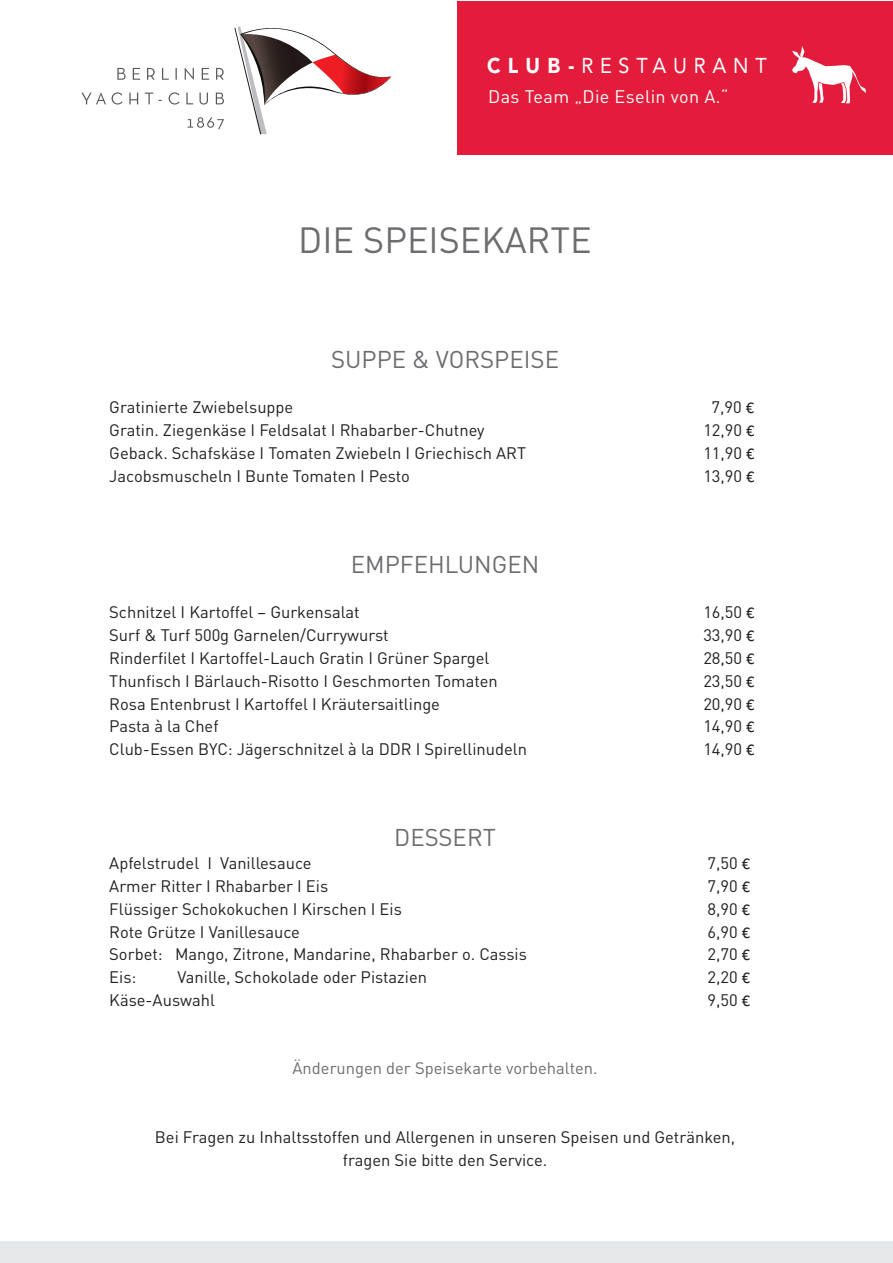
<style>
.page{position:relative;width:893px;height:1263px;background:#fff}
.page>*{position:absolute;margin:0;border:0;box-sizing:border-box;transform-origin:0 0}
.t1{font:36px "DIN";color:#6c6d70}
.t2{font:24px "DIN";color:#6c6d70}
.t3{font:21.45px "Avenir";letter-spacing:.34em;color:#fff;scale:.92 1}
.t4{font:18px "DIN";letter-spacing:.02em;color:#fff}
.t5{font:16.5px/22.8px "DIN";color:#231f20;text-align:center}
.t6{font:16.5px "DIN";color:#6c6d70}
.s1{font-weight:900}
.s2{font-family:"Calibri"}
</style>
<div class="page">
<div style="left:0;top:1241px;width:893px;height:22px;background:#e6e7e9"></div>
<div style="left:458px;top:1px;width:435px;height:154px;background:#e41c3b"></div>
<svg style="left:792px;top:46px;width:74px;height:57px"></svg>
<svg style="left:234px;top:26px;width:157px;height:108px"></svg>
<svg style="left:117px;top:68px;width:107px;height:12px"></svg>
<svg style="left:81px;top:92px;width:143px;height:13px"></svg>
<svg style="left:188px;top:117px;width:36px;height:12px"></svg>
<h3 class="t3" style="left:487px;top:49px;width:305px"><span class="s1">CLUB-</span>RESTAURANT</h3>
<p class="t4" style="left:488px;top:85px;width:242px">Das Team „Die Eselin von A.“</p>
<h1 class="t1" style="left:298px;top:218px;width:295px">DIE SPEISEKARTE</h1>
<h2 class="t2" style="left:331px;top:344px;width:229px">SUPPE &amp; VORSPEISE</h2>
<p class="t5" style="left:109px;top:395px;width:186px">Gratinierte Zwiebelsuppe</p>
<p class="t5" style="left:711px;top:395px;width:44px">7,90 <span class="s2">€</span></p>
<p class="t5" style="left:109px;top:418px;width:377px">Gratin. Ziegenkäse I Feldsalat I Rhabarber-Chutney</p>
<p class="t5" style="left:703px;top:418px;width:53px">12,90 <span class="s2">€</span></p>
<p class="t5" style="left:109px;top:441px;width:418px">Geback. Schafskäse I Tomaten Zwiebeln I Griechisch ART</p>
<p class="t5" style="left:703px;top:441px;width:53px">11,90 <span class="s2">€</span></p>
<p class="t5" style="left:109px;top:464px;width:302px">Jacobsmuscheln I Bunte Tomaten I Pesto</p>
<p class="t5" style="left:703px;top:464px;width:53px">13,90 <span class="s2">€</span></p>
<h2 class="t2" style="left:351px;top:549px;width:190px">EMPFEHLUNGEN</h2>
<p class="t5" style="left:109px;top:601px;width:252px">Schnitzel I Kartoffel – Gurkensalat</p>
<p class="t5" style="left:703px;top:601px;width:53px">16,50 <span class="s2">€</span></p>
<p class="t5" style="left:109px;top:623px;width:281px">Surf &amp; Turf 500g Garnelen/Currywurst</p>
<p class="t5" style="left:703px;top:623px;width:53px">33,90 <span class="s2">€</span></p>
<p class="t5" style="left:109px;top:646px;width:382px">Rinderfilet I Kartoffel-Lauch Gratin I Grüner Spargel</p>
<p class="t5" style="left:703px;top:646px;width:53px">28,50 <span class="s2">€</span></p>
<p class="t5" style="left:109px;top:669px;width:390px">Thunfisch I Bärlauch-Risotto I Geschmorten Tomaten</p>
<p class="t5" style="left:703px;top:669px;width:53px">23,50 <span class="s2">€</span></p>
<p class="t5" style="left:109px;top:692px;width:332px">Rosa Entenbrust I Kartoffel I Kräutersaitlinge</p>
<p class="t5" style="left:703px;top:692px;width:53px">20,90 <span class="s2">€</span></p>
<p class="t5" style="left:109px;top:715px;width:111px">Pasta à la Chef</p>
<p class="t5" style="left:703px;top:715px;width:53px">14,90 <span class="s2">€</span></p>
<p class="t5" style="left:109px;top:737px;width:419px">Club-Essen BYC: Jägerschnitzel à la DDR I Spirellinudeln</p>
<p class="t5" style="left:703px;top:737px;width:53px">14,90 <span class="s2">€</span></p>
<h2 class="t2" style="left:394px;top:823px;width:103px">DESSERT</h2>
<p class="t5" style="left:109px;top:851px;width:204px">Apfelstrudel I Vanillesauce</p>
<p class="t5" style="left:707px;top:851px;width:44px">7,50 <span class="s2">€</span></p>
<p class="t5" style="left:109px;top:874px;width:220px">Armer Ritter I Rhabarber I Eis</p>
<p class="t5" style="left:707px;top:874px;width:44px">7,90 <span class="s2">€</span></p>
<p class="t5" style="left:109px;top:897px;width:294px">Flüssiger Schokokuchen I Kirschen I Eis</p>
<p class="t5" style="left:707px;top:897px;width:44px">8,90 <span class="s2">€</span></p>
<p class="t5" style="left:109px;top:920px;width:192px">Rote Grütze I Vanillesauce</p>
<p class="t5" style="left:707px;top:920px;width:44px">6,90 <span class="s2">€</span></p>
<p class="t5" style="left:109px;top:943px;width:419px">Sorbet: Mango, Zitrone, Mandarine, Rhabarber o. Cassis</p>
<p class="t5" style="left:707px;top:943px;width:44px">2,70 <span class="s2">€</span></p>
<p class="t5" style="left:109px;top:965px;width:29px">Eis:</p>
<p class="t5" style="left:178px;top:965px;width:251px">Vanille, Schokolade oder Pistazien</p>
<p class="t5" style="left:707px;top:965px;width:44px">2,20 <span class="s2">€</span></p>
<p class="t5" style="left:109px;top:988px;width:107px">Käse-Auswahl</p>
<p class="t5" style="left:707px;top:988px;width:44px">9,50 <span class="s2">€</span></p>
<p class="t6" style="left:293px;top:1058px;width:306px">Änderungen der Speisekarte vorbehalten.</p>
<p class="t5" style="left:155px;top:1125px;width:582px">Bei Fragen zu Inhaltsstoffen und Allergenen in unseren Speisen und Getränken, fragen Sie bitte den Service.</p>
</div>
